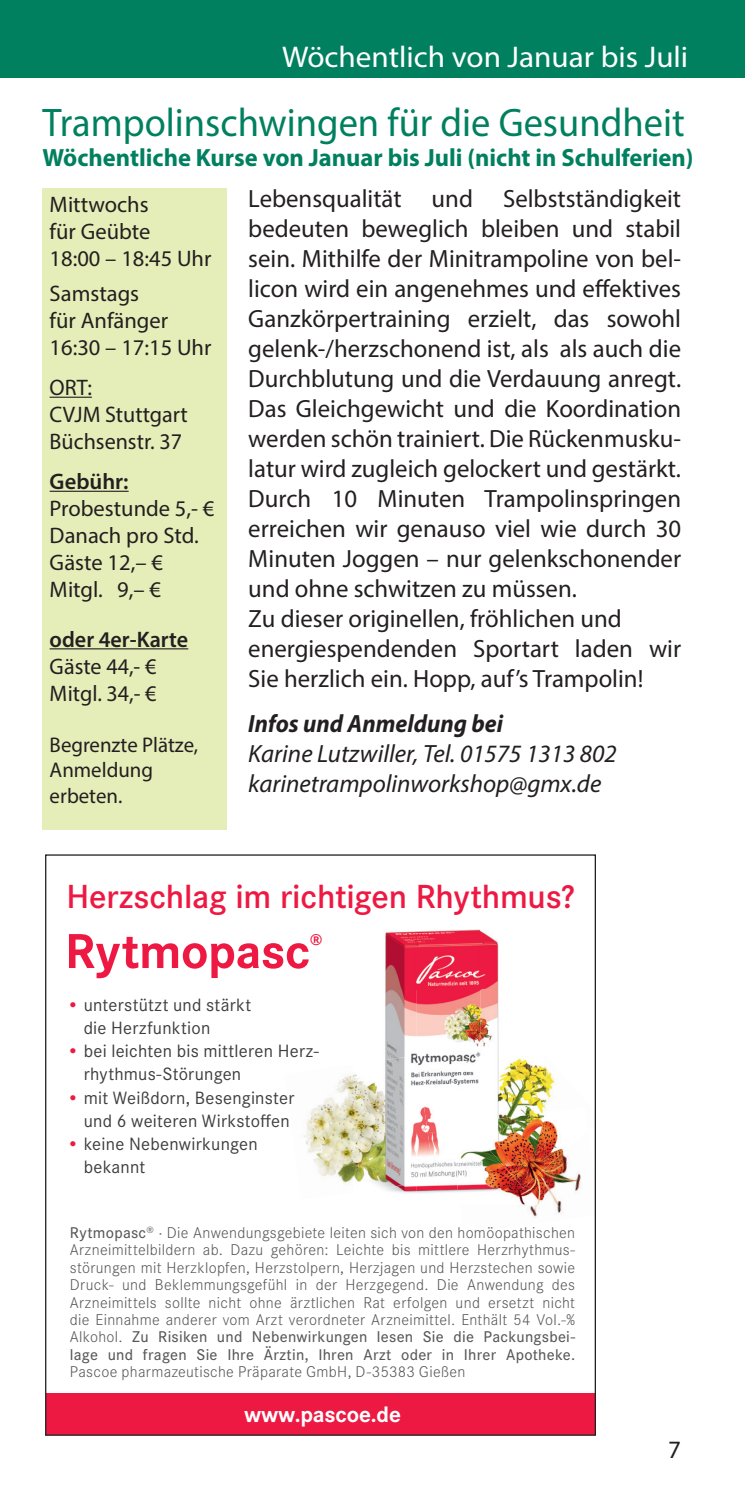
<style>
.page{position:relative;width:745px;height:1489px;background:#fff}
.page>*{position:absolute;margin:0;border:0;box-sizing:border-box;transform-origin:0 0}
.t1{font:700 50.75px "Corporate S Pro";letter-spacing:-.01em;color:#ed1943}
.t2{font:40px "Myriad Pro";color:#00805f;scale:.96 1}
.t3{font:600 34.75px "Corporate S Pro";letter-spacing:-.005em;color:#ed1943}
.t4{font:30px "Myriad Pro";color:#fff;scale:1.04 1}
.t5{font:25px/30px "Myriad Pro";color:#231f20}
.t6{font:italic 25px/30px "Myriad Pro";color:#231f20}
.t7{font:700 25px "Myriad Pro";color:#00805f}
.t8{font:italic 700 25px "Myriad Pro";color:#231f20;scale:.94 1}
.t9{font:700 23px "Corporate S Pro";letter-spacing:-.01em;color:#fff}
.t10{font:22.5px/27px "Myriad Pro";color:#231f20}
.t11{font:600 22.5px "Myriad Pro";color:#231f20}
.t12{font:21.25px/25.5px "Myriad Pro";color:#231f20}
.t13{font:18.5px/23px "Corporate S Pro";letter-spacing:.015em;color:#3e3e3f}
.t14{font:300 16.25px/17.2px "Corporate S Pro";letter-spacing:.02em;color:#57585a;text-align:justify}
.t15{font:700 16.25px "Corporate S Pro";color:#ed1943}
.s1{font-weight:700;color:#ed1943}
.s2{font-weight:500}
</style>
<div class="page">
<div style="left:0;top:0;width:383px;height:78px;background:#00805f"></div>
<div style="left:383px;top:0;width:361px;height:78px;background:#00805f"></div>
<img style="left:303px;top:1075px;width:50px;height:108px">
<img style="left:543px;top:1066px;width:12px;height:40px">
<img style="left:385px;top:929px;width:114px;height:59px">
<img style="left:385px;top:988px;width:95px;height:72px">
<img style="left:480px;top:988px;width:19px;height:32px">
<img style="left:426px;top:1060px;width:29px;height:72px">
<img style="left:401px;top:1192px;width:15px;height:1px">
<img style="left:416px;top:1132px;width:32px;height:61px">
<img style="left:353px;top:1055px;width:73px;height:68px">
<img style="left:353px;top:1123px;width:81px;height:69px">
<img style="left:455px;top:1020px;width:88px;height:51px">
<img style="left:435px;top:1071px;width:108px;height:52px">
<img style="left:522px;top:1169px;width:59px;height:48px">
<img style="left:543px;top:1106px;width:25px;height:63px">
<img style="left:448px;top:1123px;width:95px;height:81px">
<img style="left:466px;top:1112px;width:77px;height:75px">
<div style="left:46px;top:1393px;width:549px;height:41px;background:#ed1943"></div>
<div style="left:43px;top:188px;width:184px;height:641px;background:#e5eeb8"></div>
<hr style="left:50px;top:396px;width:42px;height:2px;background:#231f20">
<hr style="left:50px;top:490px;width:78px;height:2px;background:#231f20">
<hr style="left:50px;top:648px;width:138px;height:1px;background:#231f20">
<p class="t4" style="left:282px;top:38px;width:392px">Wöchentlich von Januar bis Juli</p>
<h2 class="t2" style="left:43px;top:98px;width:670px">Trampolinschwingen für die Gesundheit</h2>
<p class="t7" style="left:43px;top:142px;width:652px">Wöchentliche Kurse von Januar bis Juli (nicht in Schulferien)</p>
<p class="t10" style="left:50px;top:190px;width:163px">Mittwochs<br>für Geübte<br>18:00 – 18:45 Uhr</p>
<p class="t10" style="left:50px;top:279px;width:163px">Samstags<br>für Anfänger<br>16:30 – 17:15 Uhr</p>
<p class="t10" style="left:50px;top:373px;width:140px">ORT:<br>CVJM Stuttgart<br>Büchsenstr. 37</p>
<p class="t11" style="left:50px;top:467px;width:80px">Gebühr:</p>
<p class="t10" style="left:50px;top:494px;width:166px">Probestunde 5,- €<br>Danach pro Std.<br>Gäste 12,– €<br>Mitgl. 9,– €</p>
<p class="t11" style="left:50px;top:624px;width:140px">oder 4er-Karte</p>
<p class="t10" style="left:50px;top:652px;width:108px">Gäste 44,- €<br>Mitgl. 34,- €</p>
<p class="t12" style="left:50px;top:731px;width:150px">Begrenzte Plätze,<br>Anmeldung erbeten.</p>
<p class="t5" style="left:248px;top:183px;width:434px">Lebensqualität und Selbstständigkeit bedeuten beweglich bleiben und stabil sein. Mithilfe der Minitrampoline von bel&shy;licon wird ein angenehmes und effektives Ganzkörpertraining erzielt, das sowohl gelenk-/herzschonend ist, als als auch die Durchblutung und die Verdauung anregt.<br>Das Gleichgewicht und die Koordination werden schön trainiert. Die Rückenmusku&shy;latur wird zugleich gelockert und gestärkt.<br>Durch 10 Minuten Trampolinspringen erreichen wir genauso viel wie durch 30<br>Minuten Joggen – nur gelenkschonender und ohne schwitzen zu müssen.<br>Zu dieser originellen, fröhlichen und energiespendenden Sportart laden wir Sie herzlich ein. Hopp, auf’s Trampolin!</p>
<p class="t8" style="left:248px;top:707px;width:272px">Infos und Anmeldung bei</p>
<p class="t6" style="left:248px;top:738px;width:370px">Karine Lutzwiller, Tel. 01575 1313 802 karinetrampolinworkshop@gmx.de</p>
<h3 class="t3" style="left:66px;top:871px;width:509px">Herzschlag im richtigen Rhythmus?</h3>
<h1 class="t1" style="left:65px;top:911px;width:247px">Rytmopasc</h1>
<p class="t15" style="left:310px;top:926px;width:14px">®</p>
<p class="t13" style="left:84px;top:992px;width:169px;text-indent:-17px"><span class="s1">•</span> unterstützt und stärkt die Herzfunktion</p>
<p class="t13" style="left:84px;top:1038px;width:236px;text-indent:-17px"><span class="s1">•</span> bei leichten bis mittleren Herz&shy;rhythmus-Störungen</p>
<p class="t13" style="left:67px;top:1084px;width:229px;text-align:right"><span class="s1">•</span> mit Weißdorn, Besenginster und 6 weiteren Wirkstoffen</p>
<p class="t13" style="left:84px;top:1130px;width:175px;text-indent:-17px"><span class="s1">•</span> keine Nebenwirkungen bekannt</p>
<p class="t14" style="left:70px;top:1222px;width:506px"><span class="s2">Rytmopasc</span><sup>®</sup> · Die Anwendungsgebiete leiten sich von den homöopathischen Arzneimittelbildern ab. Dazu gehören: Leichte bis mittlere Herzrhythmus&shy;störungen mit Herzklopfen, Herzstolpern, Herzjagen und Herzstechen sowie Druck- und Beklemmungsgefühl in der Herzgegend. Die Anwendung des Arzneimittels sollte nicht ohne ärztlichen Rat erfolgen und ersetzt nicht die Einnahme anderer vom Arzt verordneter Arzneimittel. Enthält 54 Vol.-% Alkohol. <span class="s2">Zu Risiken und Nebenwirkungen lesen Sie die Packungsbei&shy;lage und fragen Sie Ihre Ärztin, Ihren Arzt oder in Ihrer Apotheke.</span></p>
<p class="t14" style="left:70px;top:1361px;width:397px">Pascoe pharmazeutische Präparate GmbH, D-35383 Gießen</p>
<p class="t9" style="left:244px;top:1396px;width:158px">www.pascoe.de</p>
<p class="t5" style="left:667px;top:1434px;width:14px">7</p>
</div>
